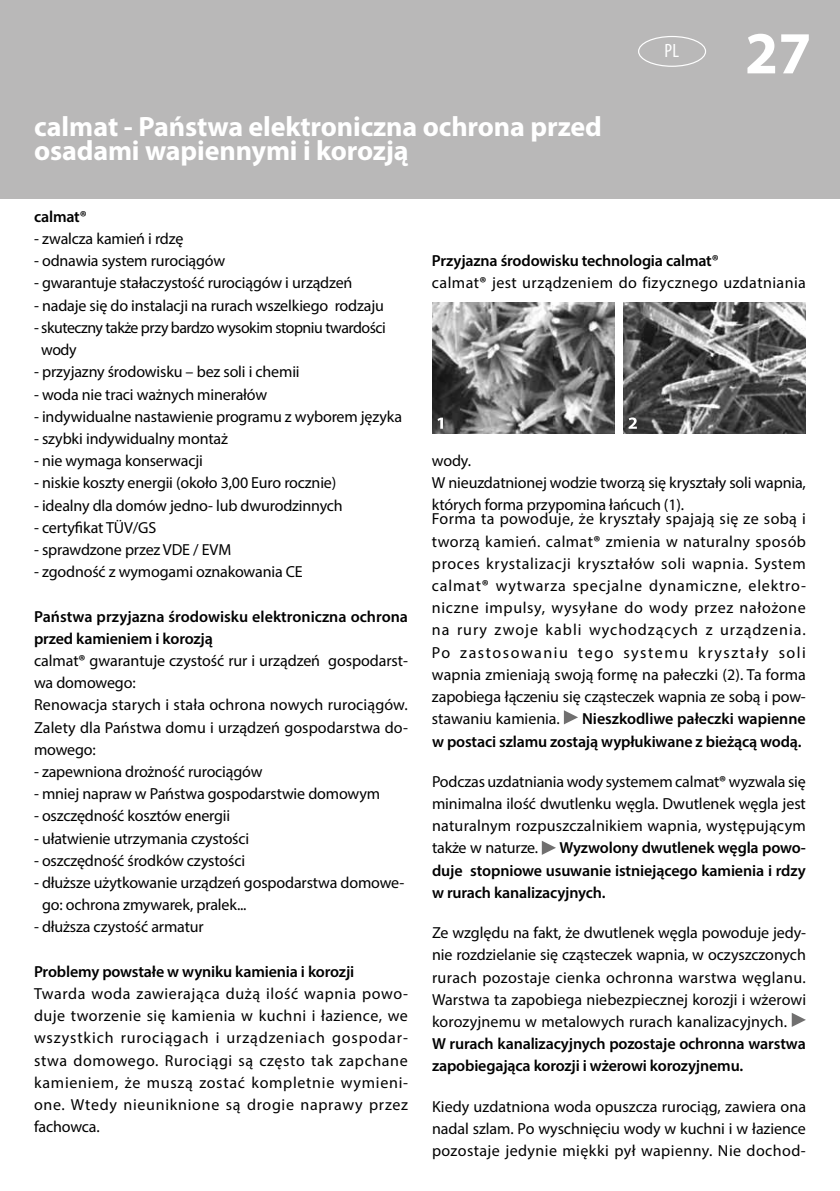
<style>
.page{position:relative;width:840px;height:1191px;background:#fff}
.page>*{position:absolute;margin:0;border:0;box-sizing:border-box;transform-origin:0 0}
.t1{font:700 60px "Myriad Pro";color:#fff}
.t2{font:700 28px/24px "Myriad Pro";letter-spacing:-.005em;color:#fff}
.t3{font:condensed 19.4px "Myriad Pro";color:#fff}
.t4{font:16px/22.2px "Myriad Pro";letter-spacing:-.01em;color:#000;text-align:justify}
.t5{font:600 16px/22.2px "Myriad Pro";letter-spacing:-.01em;color:#000;text-align:right}
.t6{font:16px/22.2px "Myriad Pro";letter-spacing:.025em;color:#000}
.t7{font:16px/22.2px "Myriad Pro";letter-spacing:-.03em;color:#000}
.s1{font-weight:600}
</style>
<div class="page">
<div style="left:0;top:0;width:839px;height:198px;background:#b9b8b8"></div>
<div style="left:637px;top:36px;width:68px;height:31px;border:1px solid #fff;border-radius:50%"></div>
<svg style="left:563px;top:710px;width:14px;height:14px"></svg>
<svg style="left:541px;top:841px;width:14px;height:14px"></svg>
<svg style="left:791px;top:1013px;width:14px;height:14px"></svg>
<img style="left:432px;top:303px;width:181px;height:130px">
<img style="left:623px;top:303px;width:182px;height:130px">
<svg style="left:437px;top:417px;width:5px;height:12px"></svg>
<svg style="left:628px;top:417px;width:8px;height:12px"></svg>
<h2 class="t2" style="left:34px;top:114px;width:569px">calmat - Państwa elektroniczna ochrona przed osadami wapiennymi i korozją</h2>
<p class="t3" style="left:664px;top:39px;width:16px">PL</p>
<h1 class="t1" style="left:744px;top:14px;width:68px">27</h1>
<p class="t5" style="left:34px;top:205px;width:54px">calmat®</p>
<p class="t4" style="left:34px;top:227px;width:151px">- zwalcza kamień i rdzę</p>
<p class="t4" style="left:34px;top:249px;width:193px">- odnawia system rurociągów</p>
<p class="t4" style="left:34px;top:272px;width:320px">- gwarantuje stałaczystość rurociągów i urządzeń</p>
<p class="t4" style="left:34px;top:294px;width:351px">- nadaje się do instalacji na rurach wszelkiego rodzaju</p>
<p class="t7" style="left:41px;top:316px;width:346px;text-indent:-7px">- skuteczny także przy bardzo wysokim stopniu twardości wody</p>
<p class="t4" style="left:34px;top:360px;width:267px">- przyjazny środowisku – bez soli i chemii</p>
<p class="t4" style="left:34px;top:383px;width:234px">- woda nie traci ważnych minerałów</p>
<p class="t4" style="left:34px;top:405px;width:369px">- indywidualne nastawienie programu z wyborem języka</p>
<p class="t4" style="left:34px;top:427px;width:195px">- szybki indywidualny montaż</p>
<p class="t4" style="left:34px;top:449px;width:170px">- nie wymaga konserwacji</p>
<p class="t4" style="left:34px;top:471px;width:303px">- niskie koszty energii (około 3,00 Euro rocznie)</p>
<p class="t4" style="left:34px;top:494px;width:310px">- idealny dla domów jedno- lub dwurodzinnych</p>
<p class="t4" style="left:34px;top:516px;width:124px">- certyfikat TÜV/GS</p>
<p class="t4" style="left:34px;top:538px;width:199px">- sprawdzone przez VDE / EVM</p>
<p class="t4" style="left:34px;top:560px;width:270px">- zgodność z wymogami oznakowania CE</p>
<p class="t4" style="left:34px;top:605px;width:375px;text-align:left"><span class="s1">Państwa przyjazna środowisku elektroniczna ochrona przed kamieniem i korozją<br></span>calmat<span class="s1">®</span> gwarantuje czystość rur i urządzeń gospodarst&shy;wa domowego:<br>Renowacja starych i stała ochrona nowych rurociągów.<br>Zalety dla Państwa domu i urządzeń gospodarstwa do&shy;mowego:</p>
<p class="t4" style="left:34px;top:760px;width:230px">- zapewniona drożność rurociągów</p>
<p class="t4" style="left:34px;top:782px;width:347px">- mniej napraw w Państwa gospodarstwie domowym</p>
<p class="t4" style="left:34px;top:804px;width:198px">- oszczędność kosztów energii</p>
<p class="t4" style="left:34px;top:826px;width:216px">- ułatwienie utrzymania czystości</p>
<p class="t4" style="left:34px;top:849px;width:212px">- oszczędność środków czystości</p>
<p class="t4" style="left:42px;top:871px;width:364px;text-indent:-8px">- dłuższe użytkowanie urządzeń gospodarstwa domowe&shy;go: ochrona zmywarek, pralek...</p>
<p class="t4" style="left:34px;top:915px;width:171px">- dłuższa czystość armatur</p>
<p class="t5" style="left:34px;top:960px;width:321px">Problemy powstałe w wyniku kamienia i korozji</p>
<p class="t4" style="left:34px;top:982px;width:375px">Twarda woda zawierająca dużą ilość wapnia powo&shy;duje tworzenie się kamienia w kuchni i łazience, we wszystkich rurociągach i urządzeniach gospodar&shy;stwa domowego. Rurociągi są często tak zapchane kamieniem, że muszą zostać kompletnie wymieni&shy;one. Wtedy nieuniknione są drogie naprawy przez fachowca.</p>
<p class="t6" style="left:432px;top:249px;width:375px"><span class="s1">Przyjazna środowisku technologia calmat®<br></span>calmat<span class="s1">®</span> jest urządzeniem do fizycznego uzdatniania</p>
<p class="t4" style="left:432px;top:449px;width:375px;text-align:left">wody.<br>W nieuzdatnionej wodzie tworzą się kryształy soli wapnia, których forma przypomina łańcuch (1).</p>
<p class="t4" style="left:432px;top:507px;width:375px">Forma ta powoduje, że kryształy spajają się ze sobą i tworzą kamień. calmat<span class="s1">®</span> zmienia w naturalny sposób proces krystalizacji kryształów soli wapnia. System calmat<span class="s1">®</span> wytwarza specjalne dynamiczne, elektro&shy;niczne impulsy, wysyłane do wody przez nałożone na rury zwoje kabli wychodzących z urządzenia.<br>Po zastosowaniu tego systemu kryształy soli wapnia zmieniają swoją formę na pałeczki (2). Ta forma zapobiega łączeniu się cząsteczek wapnia ze sobą i pow&shy;stawaniu kamienia.</p>
<p class="t5" style="left:432px;top:707px;width:375px">Nieszkodliwe pałeczki wapienne<br>w postaci szlamu zostają wypłukiwane z bieżącą wodą.</p>
<p class="t4" style="left:432px;top:770px;width:375px">Podczas uzdatniania wody systemem calmat<span class="s1">®</span> wyzwala się minimalna ilość dwutlenku węgla. Dwutlenek węgla jest naturalnym rozpuszczalnikiem wapnia, występującym także w naturze.</p>
<p class="t5" style="left:432px;top:836px;width:375px;text-align:justify;text-indent:127px">Wyzwolony dwutlenek węgla powo&shy;duje stopniowe usuwanie istniejącego kamienia i rdzy w rurach kanalizacyjnych.</p>
<p class="t4" style="left:432px;top:921px;width:375px">Ze względu na fakt, że dwutlenek węgla powoduje jedy&shy;nie rozdzielanie się cząsteczek wapnia, w oczyszczonych rurach pozostaje cienka ochronna warstwa węglanu.<br>Warstwa ta zapobiega niebezpiecznej korozji i wżerowi korozyjnemu w metalowych rurach kanalizacyjnych.</p>
<p class="t5" style="left:432px;top:1032px;width:375px;text-align:left">W rurach kanalizacyjnych pozostaje ochronna warstwa zapobiegająca korozji i wżerowi korozyjnemu.</p>
<p class="t4" style="left:432px;top:1094px;width:375px">Kiedy uzdatniona woda opuszcza rurociąg, zawiera ona nadal szlam. Po wyschnięciu wody w kuchni i w łazience pozostaje jedynie miękki pył wapienny. Nie dochod-</p>
</div>
